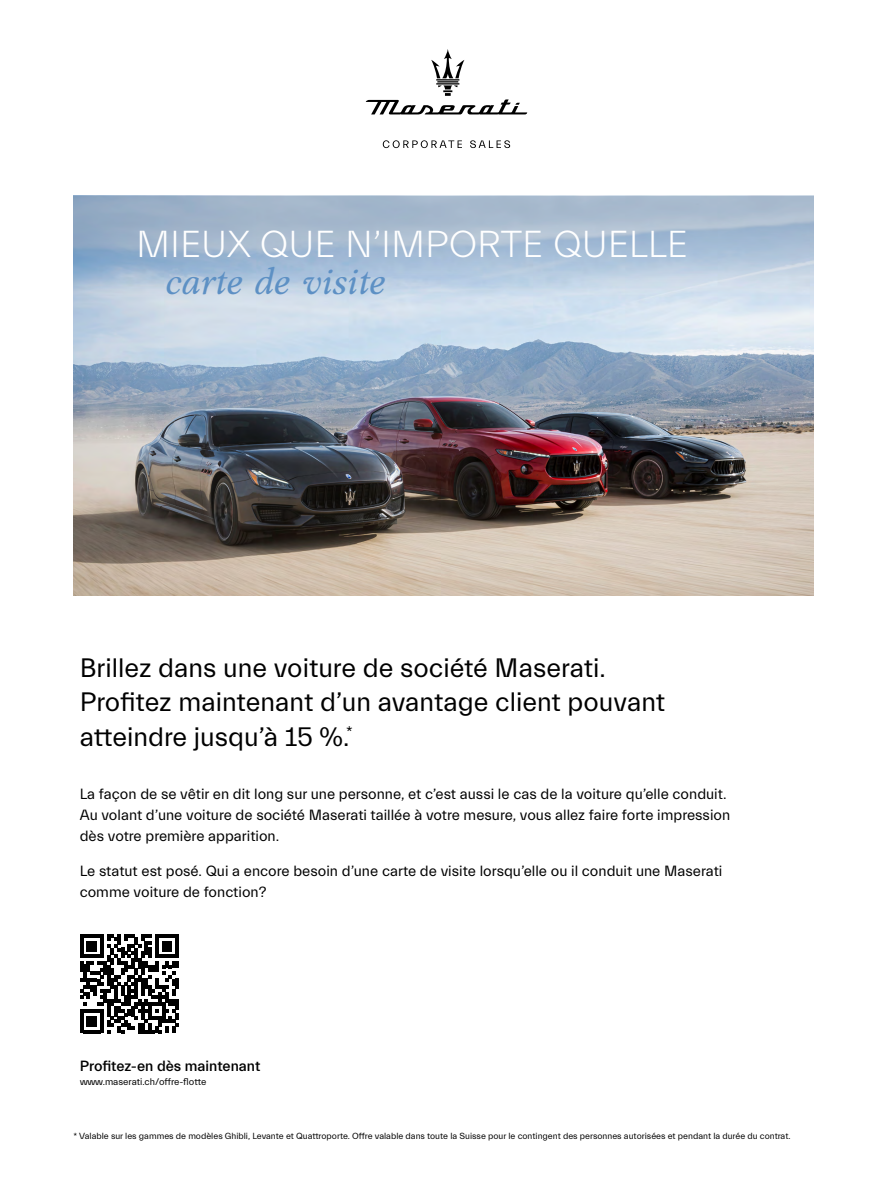
<style>
.page{position:relative;width:893px;height:1191px;background:#fff}
.page>*{position:absolute;margin:0;border:0;box-sizing:border-box;transform-origin:0 0}
.t1{font:300 37.95px "Everett";color:#fff}
.t2{font:italic 37.95px "Anko";color:#5d90c4}
.t3{font:27px/34.5px "Everett";color:#000}
.t4{font:15px/21px "Everett";color:#000}
.t5{font:500 15px "Everett";color:#000}
.t6{font:9.75px "Everett";color:#000}
.t7{font:9px "Everett";color:#000}
</style>
<div class="page">
<svg style="left:366px;top:49px;width:161px;height:65px"></svg>
<svg style="left:383px;top:140px;width:79px;height:8px"></svg>
<svg style="left:470px;top:140px;width:40px;height:8px"></svg>
<img style="left:74px;top:295px;width:740px;height:300px">
<svg style="left:74px;top:196px;width:740px;height:99px;background:#abbfd5"></svg>
<svg style="left:80px;top:934px;width:99px;height:99px"></svg>
<h1 class="t1" style="left:136px;top:224px;width:553px">MIEUX QUE N’IMPORTE QUELLE</h1>
<h1 class="t2" style="left:164px;top:260px;width:225px">carte de visite</h1>
<h2 class="t3" style="left:80px;top:651px;width:587px">Brillez dans une voiture de société Maserati.<br>Profitez maintenant d’un avantage client pouvant atteindre jusqu’à 15 %.<sup>*</sup></h2>
<p class="t4" style="left:80px;top:784px;width:652px">La façon de se vêtir en dit long sur une personne, et c’est aussi le cas de la voiture qu’elle conduit.<br>Au volant d’une voiture de société Maserati taillée à votre mesure, vous allez faire forte impression dès votre première apparition.</p>
<p class="t4" style="left:80px;top:860px;width:644px">Le statut est posé. Qui a encore besoin d’une carte de visite lorsqu’elle ou il conduit une Maserati comme voiture de fonction?</p>
<p class="t5" style="left:80px;top:1058px;width:182px">Profitez-en dès maintenant</p>
<p class="t6" style="left:80px;top:1076px;width:128px">www.maserati.ch/offre-flotte</p>
<p class="t7" style="left:73px;top:1130px;width:719px">* Valable sur les gammes de modèles Ghibli, Levante et Quattroporte. Offre valable dans toute la Suisse pour le contingent des personnes autorisées et pendant la durée du contrat.</p>
</div>
